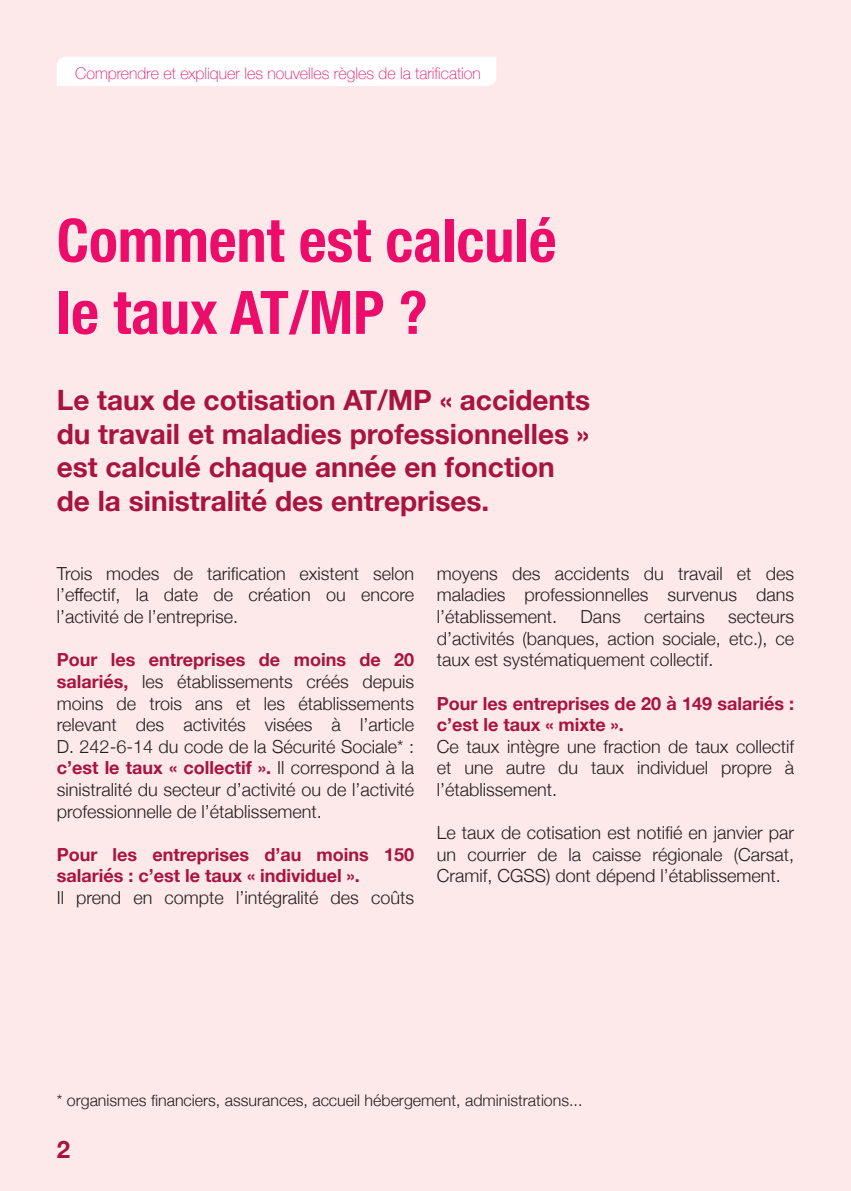
<style>
.page{position:relative;width:851px;height:1191px;background:#fff}
.page>*{position:absolute;margin:0;border:0;box-sizing:border-box;transform-origin:0 0}
.t1{font:700 condensed 60px/72px "Helvetica Neue";color:#ec0c6a}
.t2{font:700 28px/33.6px "Helvetica Neue";color:#a81440}
.t3{font:700 24px "Helvetica Neue";color:#a81440}
.t4{font:300 18px/21.6px "Helvetica Neue";color:#231f20;text-align:justify}
.t5{font:700 18px/21.6px "Helvetica Neue";color:#a81440}
.t6{font:300 16px "Helvetica Neue";color:#231f20}
.t7{font:100 16px "Helvetica Neue";color:#ec0c6a}
.s1{font-weight:700;color:#a81440}
</style>
<div class="page">
<div style="left:0;top:0;width:850px;height:1191px;background:#fde8ea"></div>
<div style="left:57px;top:57px;width:439px;height:29px;background:#fff"></div>
<p class="t7" style="left:75px;top:61px;width:407px">Comprendre et expliquer les nouvelles règles de la tarification</p>
<h1 class="t1" style="left:57px;top:200px;width:501px">Comment est calculé le taux AT/MP ?</h1>
<h2 class="t2" style="left:57px;top:384px;width:535px">Le taux de cotisation AT/MP « accidents du travail et maladies professionnelles » est calculé chaque année en fonction de la sinistralité des entreprises.</h2>
<p class="t4" style="left:57px;top:561px;width:359px">Trois modes de tarification existent selon l’effectif, la date de création ou encore l’activité de l’entreprise.</p>
<p class="t4" style="left:57px;top:648px;width:359px"><span class="s1">Pour les entreprises de moins de 20 salariés,</span> les établissements créés depuis moins de trois ans et les établissements relevant des activités visées à l’article D. 242-6-14 du code de la Sécurité Sociale* : <span class="s1">c’est le taux « collectif ».</span> Il correspond à la sinistralité du secteur d’activité ou de l’activité professionnelle de l’établissement.</p>
<p class="t5" style="left:57px;top:844px;width:359px">Pour les entreprises d’au moins 150 salariés : c’est le taux « individuel ».</p>
<p class="t4" style="left:57px;top:885px;width:359px">Il prend en compte l’intégralité des coûts</p>
<p class="t4" style="left:437px;top:561px;width:359px">moyens des accidents du travail et des maladies professionnelles survenus dans l’établissement.</p>
<p class="t4" style="left:580px;top:604px;width:41px">Dans</p>
<p class="t4" style="left:644px;top:604px;width:62px">certains</p>
<p class="t4" style="left:437px;top:604px;width:359px;text-indent:291px">secteurs d’activités (banques, action sociale, etc.), ce taux est systématiquement collectif.</p>
<p class="t5" style="left:437px;top:693px;width:359px">Pour les entreprises de 20 à 149 salariés : c’est le taux « mixte ».</p>
<p class="t4" style="left:437px;top:734px;width:359px">Ce taux intègre une fraction de taux collectif et une autre du taux individuel propre à l’établissement.</p>
<p class="t4" style="left:437px;top:820px;width:359px">Le taux de cotisation est notifié en janvier par un courrier de la caisse régionale (Carsat, Cramif, CGSS) dont dépend l’établissement.</p>
<p class="t6" style="left:57px;top:1087px;width:527px">* organismes financiers, assurances, accueil hébergement, administrations...</p>
<h3 class="t3" style="left:57px;top:1130px;width:15px">2</h3>
</div>
